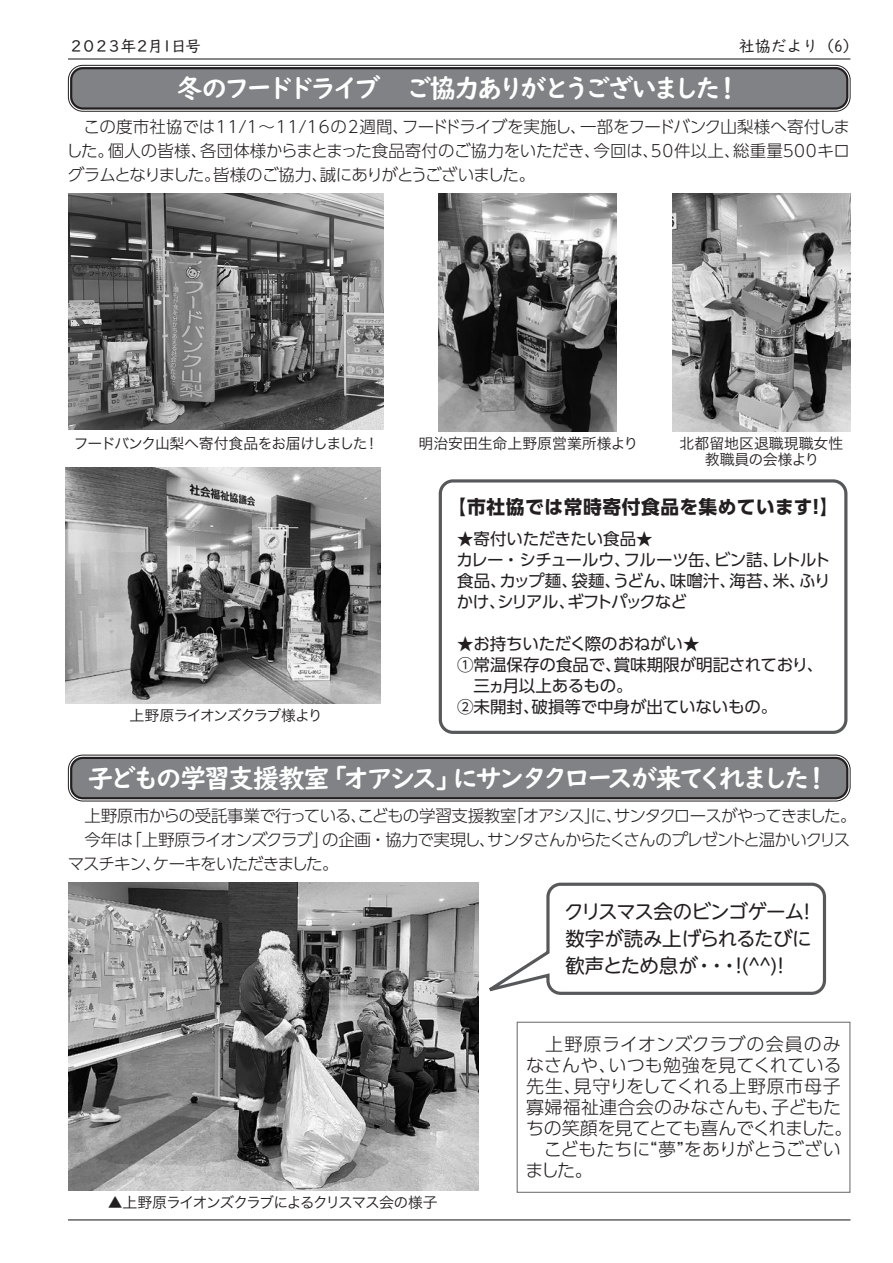
<style>
.page{position:relative;width:893px;height:1263px;background:#fff}
.page>*{position:absolute;margin:0;border:0;box-sizing:border-box;transform-origin:0 0}
.t1{font:26.25px "UD Digi Kyokasho N B";letter-spacing:-.135em;color:#fff}
.t2{font:26.25px "UD Digi Kyokasho N B";letter-spacing:-.08em;color:#fff}
.t3{font:19.5px "UD Shin M Go Pr 6 N";letter-spacing:-.035em;color:#231f20}
.t4{font:700 18.75px "UD Shin Go Pr 6 N";letter-spacing:.025em;color:#231f20}
.本文-横{font:300 18px/21px "UD Shin Go Pr 6 N";color:#231f20}
.本文-横-2{font:300 18px/21px "UD Shin Go Pr 6 N";letter-spacing:-.02em;color:#231f20}
.t5{font:16.5px "UD Shin Go Pr 6 N";letter-spacing:-.015em;color:#231f20}
.t6{font:300 16.5px/24px "UD Shin Go Pr 6 N";letter-spacing:-.04em;color:#231f20}
.t7{font:300 16.5px "UD Shin Go Pr 6 N";letter-spacing:-.075em;color:#231f20}
.t8{font:300 16.5px "UD Shin Go Pr 6 N";letter-spacing:-.02em;color:#231f20}
.t9{font:300 16.5px "UD Shin Go Pr 6 N";letter-spacing:-.01em;color:#231f20}
.t10{font:300 16.5px "UD Shin Go Pr 6 N";letter-spacing:.01em;color:#231f20}
.t11{font:300 16.5px "UD Shin Go Pr 6 N";letter-spacing:-.08em;color:#231f20}
.t12{font:16.5px "UD Shin Go Pr 6 N";letter-spacing:-.04em;color:#231f20}
.t13{font:300 16.5px "UD Shin Go Pr 6 N";letter-spacing:-.09em;color:#231f20}
.t14{font:16.5px "UD Shin Go Pr 6 N";letter-spacing:-.08em;color:#231f20}
.t15{font:15.9px "UD Digi Kyokasho N R";letter-spacing:-.1em;color:#231f20}
.キャプション{font:14.85px "Hira Kaku Pro W3";color:#231f20}
.キャプション-2{font:14.85px "Hira Kaku Pro W3";letter-spacing:-.095em;color:#231f20}
.キャプション-3{font:14.85px "Hira Kaku Pro W3";letter-spacing:-.075em;color:#231f20}
.キャプション-4{font:14.85px "Hira Kaku Pro W3";letter-spacing:-.09em;color:#231f20}
.キャプション-5{font:14.85px "Hira Kaku Pro W3";letter-spacing:-.035em;color:#231f20}
</style>
<div class="page">
<div style="left:517px;top:1022px;width:333px;height:171px;border:1px solid #6c6d70"></div>
<hr style="left:68px;top:58px;width:782px;height:2px;background:#231f20">
<hr style="left:68px;top:1219px;width:782px;height:1px;background:#231f20">
<div style="left:70px;top:67px;width:778px;height:42px;background:#808285;border-radius:13px"></div>
<div style="left:68px;top:65px;width:782px;height:47px;border:1px solid #231f20;border-radius:15px"></div>
<div style="left:70px;top:67px;width:778px;height:42px;border:2px solid #231f20;border-radius:12px"></div>
<div style="left:70px;top:757px;width:778px;height:42px;background:#808285;border-radius:13px"></div>
<div style="left:68px;top:755px;width:782px;height:46px;border:1px solid #231f20;border-radius:15px"></div>
<div style="left:70px;top:757px;width:778px;height:42px;border:2px solid #231f20;border-radius:12px"></div>
<svg style="left:472px;top:882px;width:355px;height:115px"></svg>
<img style="left:672px;top:194px;width:178px;height:237px">
<img style="left:439px;top:194px;width:178px;height:237px">
<img style="left:66px;top:468px;width:315px;height:235px">
<img style="left:68px;top:194px;width:315px;height:236px">
<div style="left:439px;top:479px;width:408px;height:255px;border:3px solid #57585a;border-radius:13px"></div>
<img style="left:68px;top:883px;width:410px;height:308px">
<p class="t15" style="left:68px;top:37px;width:84px">２０２３年２</p>
<p class="t15" style="left:171px;top:37px;width:32px">日号</p>
<p class="t15" style="left:148px;top:37px;width:17px">月</p>
<p class="t15" style="left:159px;top:37px;width:17px">１</p>
<p class="t1" style="left:177px;top:73px;width:546px">冬のフードドライブ　ご協力ありがとうございました</p>
<p class="t1" style="left:714px;top:73px;width:28px">!</p>
<p class="t15" style="left:739px;top:37px;width:121px">社協だより) (6</p>
<p class="t6" style="left:402px;top:114px;width:187px">フードドライブを実施し、</p>
<p class="t6" style="left:580px;top:114px;width:271px">一部をフードバンク山梨様へ寄付しま</p>
<p class="t10" style="left:84px;top:113px;width:327px">この度市社協では11/1～11/16の2週間、</p>
<p class="t9" style="left:200px;top:137px;width:402px">各団体様からまとまった食品寄付のご協力をいただき、</p>
<p class="t6" style="left:108px;top:138px;width:101px">個人の皆様、</p>
<p class="t6" style="left:651px;top:138px;width:91px">50件以上、</p>
<p class="t6" style="left:593px;top:138px;width:67px">今回は、</p>
<p class="t6" style="left:733px;top:138px;width:51px">総重量</p>
<p class="t6" style="left:66px;top:138px;width:49px">した。</p>
<p class="t6" style="left:780px;top:138px;width:71px">５00キロ</p>
<p class="t13" style="left:68px;top:161px;width:154px">グラムとなりました。</p>
<p class="t7" style="left:320px;top:161px;width:217px">誠にありがとうございました。</p>
<p class="t6" style="left:213px;top:162px;width:116px">皆様のご協力、</p>
<p class="キャプション-3" style="left:74px;top:430px;width:295px">フードバンク山梨へ寄付食品をお届けしました</p>
<p class="キャプション-5" style="left:364px;top:430px;width:16px">!</p>
<p class="キャプション" style="left:419px;top:430px;width:221px">明治安田生命上野原営業所様より</p>
<p class="キャプション" style="left:680px;top:430px;width:165px">北都留地区退職現職女性</p>
<p class="キャプション-5" style="left:705px;top:446px;width:116px">教職員の会様より</p>
<p class="t4" style="left:448px;top:492px;width:392px">【市社協では常時寄付食品を集めています【</p>
<p class="t4" style="left:806px;top:492px;width:20px">!</p>
<p class="t5" style="left:457px;top:526px;width:197px">★寄付いただきたい食品★</p>
<p class="t5" style="left:714px;top:547px;width:67px">ビン詰、</p>
<p class="t5" style="left:623px;top:547px;width:99px">フルーツ缶、</p>
<p class="t12" style="left:456px;top:547px;width:176px">カレー・シチュールウ、</p>
<p class="t5" style="left:771px;top:547px;width:60px">レトルト</p>
<p class="キャプション-4" style="left:130px;top:702px;width:195px">上野原ライオンズクラブ様より</p>
<p class="t5" style="left:499px;top:568px;width:80px">カップ麺、</p>
<p class="t5" style="left:613px;top:568px;width:65px">うどん、</p>
<p class="t5" style="left:670px;top:568px;width:68px">味噌汁、</p>
<p class="t5" style="left:571px;top:568px;width:51px">袋麺、</p>
<p class="t5" style="left:730px;top:568px;width:51px">海苔、</p>
<p class="t5" style="left:457px;top:568px;width:51px">食品、</p>
<p class="t5" style="left:773px;top:568px;width:34px">米、</p>
<p class="t5" style="left:799px;top:568px;width:33px">ふり</p>
<p class="t14" style="left:567px;top:589px;width:121px">ギフトパックなど</p>
<p class="t5" style="left:457px;top:589px;width:50px">かけ、</p>
<p class="t5" style="left:457px;top:631px;width:244px">★お持ちいただく際のおねがい★</p>
<p class="t5" style="left:614px;top:652px;width:211px">賞味期限が明記されており、</p>
<p class="t5" style="left:497px;top:589px;width:80px">シリアル、</p>
<p class="t5" style="left:457px;top:652px;width:166px">①常温保存の食品で、</p>
<p class="t5" style="left:457px;top:673px;width:177px">　三ヵ月以上あるもの。</p>
<p class="t5" style="left:532px;top:694px;width:247px">破損等で中身が出ていないもの。</p>
<p class="t5" style="left:457px;top:694px;width:84px">②未開封、</p>
<p class="t2" style="left:87px;top:763px;width:244px">子どもの学習支援教室</p>
<p class="t1" style="left:321px;top:763px;width:28px">「</p>
<p class="t1" style="left:343px;top:763px;width:120px">オアシス」</p>
<p class="t1" style="left:452px;top:763px;width:360px">にサンタクロースが来てくれました</p>
<p class="t1" style="left:803px;top:763px;width:28px">!</p>
<p class="t11" style="left:507px;top:802px;width:351px">「オアシスに」 サンタクロースがやってきました。</p>
<p class="t8" style="left:85px;top:802px;width:433px">上野原市からの受託事業で行っているこどもの学習支援教室</p>
<p class="t6" style="left:351px;top:803px;width:18px">、</p>
<p class="t6" style="left:322px;top:827px;width:530px">の企画・協力で実現しサンタさんからたくさんのプレゼントと温かいクリス</p>
<p class="t6" style="left:606px;top:803px;width:18px">、</p>
<p class="t7" style="left:126px;top:826px;width:205px">「上野原ライオンズクラブ」</p>
<p class="t6" style="left:68px;top:827px;width:272px;text-indent:17px">今年は<br>マスチキンケーキをいただきました。</p>
<p class="t6" style="left:145px;top:851px;width:18px">、</p>
<p class="t6" style="left:479px;top:827px;width:18px">、</p>
<p class="t3" style="left:564px;top:895px;width:241px">クリスマス会のビンゴゲーム</p>
<p class="t3" style="left:565px;top:922px;width:248px">数字が読み上げられるたびに</p>
<p class="t3" style="left:736px;top:949px;width:49px">! (^^) !</p>
<p class="t3" style="left:797px;top:895px;width:21px">!</p>
<p class="t3" style="left:565px;top:949px;width:134px">歓声とため息が</p>
<p class="t3" style="left:694px;top:949px;width:46px">・・</p>
<p class="t3" style="left:707px;top:949px;width:21px">・</p>
<p class="本文-横" style="left:526px;top:1033px;width:317px;text-align:right">　上野原ライオンズクラブの会員のみいつも勉強を見てくれている</p>
<p class="本文-横" style="left:574px;top:1054px;width:269px;text-indent:-48px">なさんや、<br>見守りをしてくれる上野原市母子</p>
<p class="本文-横" style="left:526px;top:1075px;width:57px">先生、</p>
<p class="キャプション-2" style="left:108px;top:1189px;width:331px">▲上野原ライオンズクラブによるクリスマス会の様子</p>
<p class="本文-横" style="left:771px;top:1096px;width:72px">子どもた</p>
<p class="本文-横" style="left:526px;top:1096px;width:328px">寡婦福祉連合会のみなさんも、<br>ちの笑顔を見てとても喜んでくれました。</p>
<p class="本文-横-2" style="left:526px;top:1138px;width:317px">　こどもたちに夢“ ”をありがとうございました。</p>
</div>
